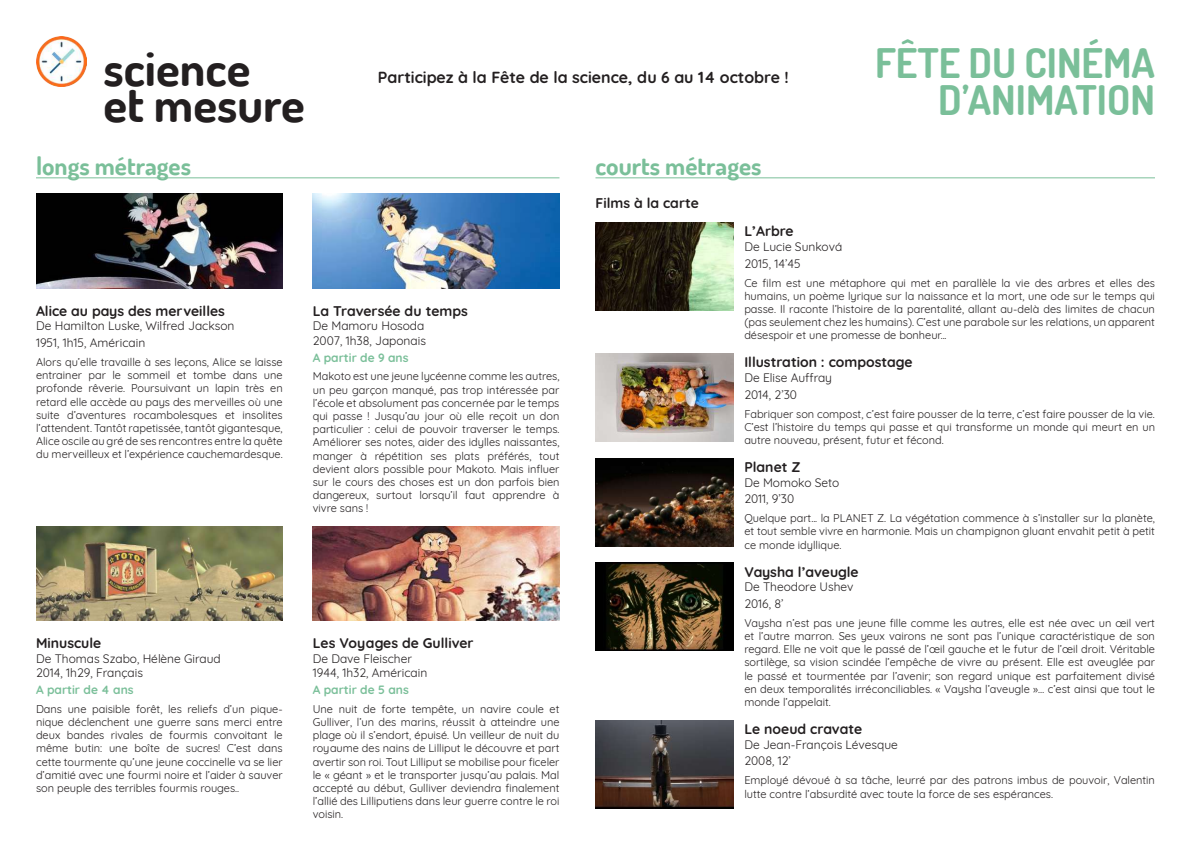
<style>
.page{position:relative;width:1191px;height:842px;background:#fff}
.page>*{position:absolute;margin:0;border:0;box-sizing:border-box;transform-origin:0 0}
.t1{font:700 49px/36px "Dosis";color:#231f20}
.t2{font:700 40.7px/36.9px "Dosis";color:#7abf99;text-align:right}
.t3{font:700 25px "Dosis";color:#7abf99}
.t4{font:700 16px "Quicksand";color:#231f20}
.t5{font:700 14px "Quicksand";color:#231f20}
.t6{font:12px/16.8px "Quicksand";color:#231f20}
.t7{font:700 12px "Quicksand";color:#7abf99}
.t8{font:11px/13.2px "Quicksand";color:#231f20;text-align:justify}
</style>
<div class="page">
<hr style="left:36px;top:177px;width:523px;height:1px;background:#7abf99">
<hr style="left:595px;top:177px;width:560px;height:1px;background:#7abf99">
<img style="left:36px;top:194px;width:247px;height:94px">
<img style="left:313px;top:194px;width:246px;height:94px">
<img style="left:36px;top:526px;width:247px;height:95px">
<img style="left:313px;top:526px;width:246px;height:95px">
<img style="left:595px;top:222px;width:138px;height:88px">
<img style="left:595px;top:353px;width:138px;height:88px">
<img style="left:595px;top:458px;width:138px;height:88px">
<img style="left:595px;top:563px;width:138px;height:88px">
<img style="left:595px;top:720px;width:138px;height:88px">
<img style="left:36px;top:36px;width:50px;height:50px">
<h1 class="t1" style="left:103px;top:49px;width:203px">science<br>et mesure</h1>
<h3 class="t4" style="left:378px;top:64px;width:412px">Participez à la Fête de la science, du 6 au 14 octobre !</h3>
<h3 class="t3" style="left:36px;top:149px;width:157px">longs métrages</h3>
<h3 class="t3" style="left:595px;top:149px;width:167px">courts métrages</h3>
<p class="t5" style="left:595px;top:191px;width:105px">Films à la carte</p>
<h2 class="t2" style="left:875px;top:44px;width:281px">FÊTE DU CINÉMA<br>D’ANIMATION</h2>
<p class="t5" style="left:36px;top:299px;width:190px">Alice au pays des merveilles</p>
<p class="t6" style="left:36px;top:316px;width:200px">De Hamilton Luske, Wilfred Jackson<br>1951, 1h15, Américain</p>
<p class="t8" style="left:36px;top:354px;width:248px">Alors qu’elle travaille à ses leçons, Alice se laisse entrainer par le sommeil et tombe dans une profonde rêverie. Poursuivant un lapin très en retard elle accède au pays des merveilles où une suite d’aventures rocambolesques et insolites l’attendent. Tantôt rapetissée, tantôt gigantesque, Alice oscile au gré de ses rencontres entre la quête du merveilleux et l’expérience cauchemardesque.</p>
<p class="t5" style="left:313px;top:299px;width:157px">La Traversée du temps</p>
<p class="t6" style="left:313px;top:318px;width:115px;line-height:14.4px">De Mamoru Hosoda<br>2007, 1h38, Japonais</p>
<p class="t7" style="left:313px;top:347px;width:97px">A partir de 9 ans</p>
<p class="t8" style="left:313px;top:369px;width:248px">Makoto est une jeune lycéenne comme les autres, un peu garçon manqué, pas trop intéressée par l’école et absolument pas concernée par le temps qui passe ! Jusqu’au jour où elle reçoit un don particulier : celui de pouvoir traverser le temps.<br>Améliorer ses notes, aider des idylles naissantes, manger à répétition ses plats préférés, tout devient alors possible pour Makoto. Mais influer sur le cours des choses est un don parfois bien dangereux, surtout lorsqu’il faut apprendre à vivre sans !</p>
<p class="t5" style="left:36px;top:632px;width:67px">Minuscule</p>
<p class="t6" style="left:36px;top:650px;width:186px;line-height:14.4px">De Thomas Szabo, Hélène Giraud<br>2014, 1h29, Français</p>
<p class="t7" style="left:36px;top:680px;width:99px">A partir de 4 ans</p>
<p class="t8" style="left:36px;top:701px;width:248px">Dans une paisible forêt, les reliefs d’un pique&shy;nique déclenchent une guerre sans merci entre deux bandes rivales de fourmis convoitant le même butin: une boîte de sucres! C’est dans cette tourmente qu’une jeune coccinelle va se lier d’amitié avec une fourmi noire et l’aider à sauver son peuple des terribles fourmis rouges..</p>
<p class="t5" style="left:313px;top:632px;width:162px">Les Voyages de Gulliver</p>
<p class="t6" style="left:313px;top:650px;width:116px;line-height:14.4px">De Dave Fleischer<br>1944, 1h32, Américain</p>
<p class="t7" style="left:313px;top:680px;width:98px">A partir de 5 ans</p>
<p class="t8" style="left:313px;top:701px;width:248px">Une nuit de forte tempête, un navire coule et Gulliver, l’un des marins, réussit à atteindre une plage où il s’endort, épuisé. Un veilleur de nuit du royaume des nains de Lilliput le découvre et part avertir son roi. Tout Lilliput se mobilise pour ficeler le « géant » et le transporter jusqu’au palais. Mal accepté au début, Gulliver deviendra finalement l’allié des Lilliputiens dans leur guerre contre le roi voisin.</p>
<p class="t5" style="left:744px;top:220px;width:51px">L’Arbre</p>
<p class="t6" style="left:744px;top:237px;width:99px">De Lucie Sunková<br>2015, 14’45</p>
<p class="t8" style="left:744px;top:275px;width:412px">Ce film est une métaphore qui met en parallèle la vie des arbres et elles des humains, un poème lyrique sur la naissance et la mort, une ode sur le temps qui passe. Il raconte l’histoire de la parentalité, allant au-delà des limites de chacun (pas seulement chez les humains). C’est une parabole sur les relations, un apparent désespoir et une promesse de bonheur...</p>
<p class="t5" style="left:744px;top:351px;width:170px">Illustration : compostage</p>
<p class="t6" style="left:744px;top:368px;width:89px">De Elise Auffray<br>2014, 2’30</p>
<p class="t8" style="left:744px;top:406px;width:412px">Fabriquer son compost, c’est faire pousser de la terre, c’est faire pousser de la vie.<br>C’est l’histoire du temps qui passe et qui transforme un monde qui meurt en un autre nouveau, présent, futur et fécond.</p>
<p class="t5" style="left:744px;top:456px;width:58px">Planet Z</p>
<p class="t6" style="left:744px;top:473px;width:96px">De Momoko Seto<br>2011, 9’30</p>
<p class="t8" style="left:744px;top:511px;width:412px">Quelque part... la PLANET Z. La végétation commence à s’installer sur la planète, et tout semble vivre en harmonie. Mais un champignon gluant envahit petit à petit ce monde idyllique.</p>
<p class="t5" style="left:744px;top:560px;width:116px">Vaysha l’aveugle</p>
<p class="t6" style="left:744px;top:577px;width:111px">De Theodore Ushev<br>2016, 8’</p>
<p class="t8" style="left:744px;top:615px;width:412px">Vaysha n’est pas une jeune fille comme les autres, elle est née avec un œil vert et l’autre marron. Ses yeux vairons ne sont pas l’unique caractéristique de son regard. Elle ne voit que le passé de l’œil gauche et le futur de l’œil droit. Véritable sortilège, sa vision scindée l’empêche de vivre au présent. Elle est aveuglée par le passé et tourmentée par l’avenir; son regard unique est parfaitement divisé en deux temporalités irréconciliables. « Vaysha l’aveugle »… c’est ainsi que tout le monde l’appelait.</p>
<p class="t5" style="left:744px;top:718px;width:119px">Le noeud cravate</p>
<p class="t6" style="left:744px;top:735px;width:155px">De Jean-François Lévesque<br>2008, 12’</p>
<p class="t8" style="left:744px;top:773px;width:412px">Employé dévoué à sa tâche, leurré par des patrons imbus de pouvoir, Valentin lutte contre l’absurdité avec toute la force de ses espérances.</p>
</div>
